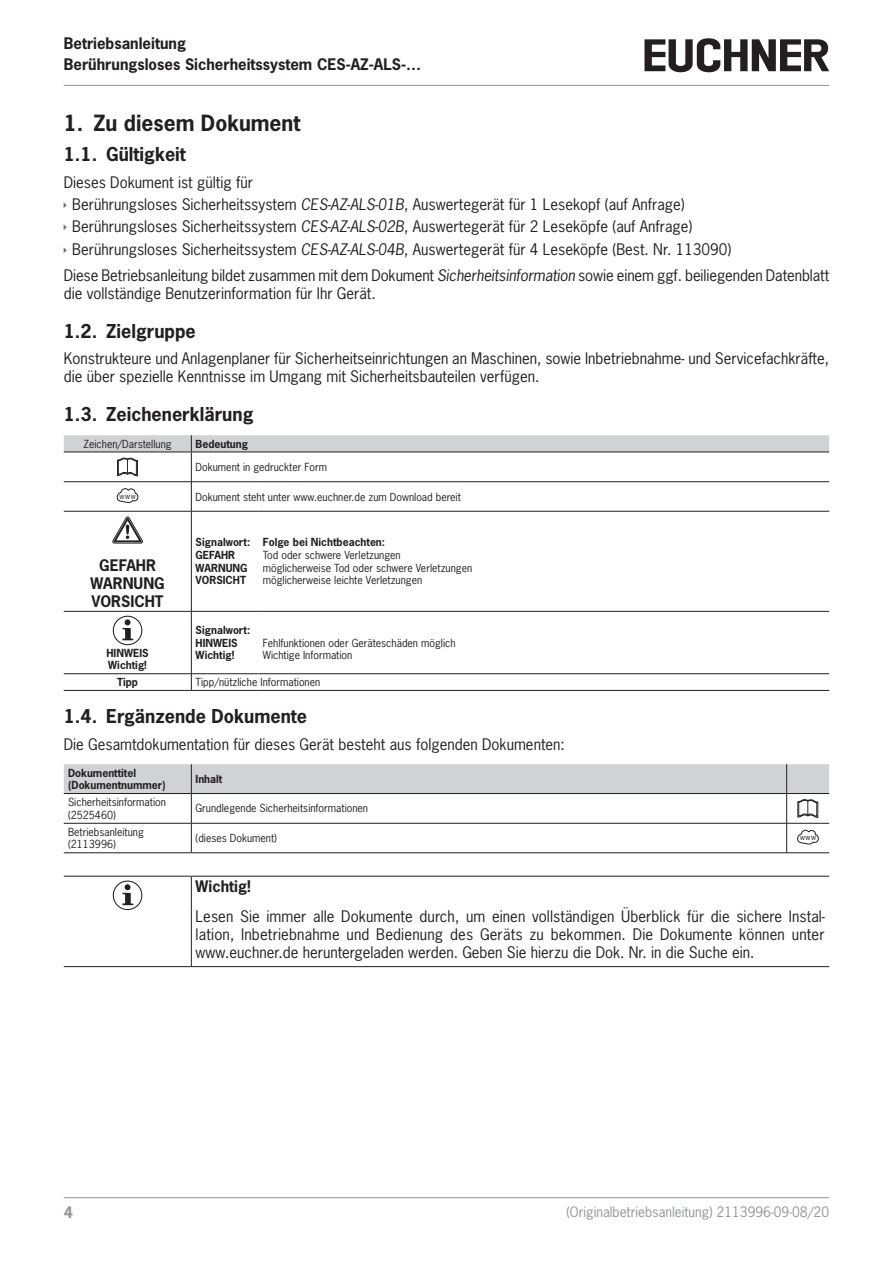
<style>
.page{position:relative;width:893px;height:1263px;background:#fff}
.page>*{position:absolute;margin:0;border:0;box-sizing:border-box;transform-origin:0 0}
.t1{font:700 21px "News Gothic Std";color:#231f20}
.t2{font:700 18px "News Gothic Std";color:#231f20}
.paragraph{font:15px/18px "News Gothic Std";color:#231f20;text-align:justify}
.paragraph_last{font:15px/18px "News Gothic Std";color:#231f20}
.signalword{font:700 15px/18px "News Gothic Std";color:#231f20}
.paragraph-2{font:700 15px "News Gothic Std";color:#231f20}
.t3{font:700 15px "News Gothic Std";color:#939598}
.t4{font:13.5px "News Gothic Std";color:#939598}
.tablebodyleft{font:10.5px "News Gothic Std";color:#231f20}
.tableheadleft{font:700 10.5px "News Gothic Std";color:#231f20}
.tablebodyleft-2{font:700 10.5px "News Gothic Std";color:#231f20}
.tableheadcentered{font:10.5px "News Gothic Std";color:#231f20}
.tablebodycentred{font:700 10.5px/12.6px "News Gothic Std";color:#231f20}
.t5{font:7.5px "News Gothic";letter-spacing:.075em;color:#231f20}
.s1{font-style:italic}
</style>
<div class="page">
<hr style="left:64px;top:85px;width:765px;height:1px;background:#939598">
<hr style="left:64px;top:1197px;width:765px;height:1px;background:#939598">
<svg style="left:644px;top:38px;width:185px;height:34px"></svg>
<hr style="left:64px;top:511px;width:127px;height:1px;background:#231f20">
<hr style="left:191px;top:511px;width:68px;height:1px;background:#231f20">
<hr style="left:259px;top:511px;width:570px;height:1px;background:#231f20">
<hr style="left:64px;top:611px;width:127px;height:1px;background:#231f20">
<hr style="left:191px;top:611px;width:68px;height:1px;background:#231f20">
<hr style="left:259px;top:611px;width:570px;height:1px;background:#231f20">
<hr style="left:64px;top:673px;width:127px;height:1px;background:#231f20">
<hr style="left:191px;top:673px;width:68px;height:1px;background:#231f20">
<hr style="left:259px;top:673px;width:570px;height:1px;background:#231f20">
<hr style="left:64px;top:690px;width:127px;height:1px;background:#231f20">
<hr style="left:191px;top:690px;width:68px;height:1px;background:#231f20">
<hr style="left:259px;top:690px;width:570px;height:1px;background:#231f20">
<hr style="left:191px;top:511px;width:1px;height:100px;background:#231f20">
<hr style="left:191px;top:611px;width:1px;height:62px;background:#231f20">
<svg style="left:191px;top:674px;width:1px;height:16px"></svg>
<svg style="left:64px;top:435px;width:765px;height:76px"></svg>
<svg style="left:113px;top:517px;width:29px;height:26px"></svg>
<svg style="left:113px;top:616px;width:29px;height:29px"></svg>
<svg style="left:122px;top:619px;width:11px;height:21px"></svg>
<hr style="left:64px;top:793px;width:127px;height:1px;background:#231f20">
<hr style="left:192px;top:793px;width:594px;height:1px;background:#231f20">
<hr style="left:787px;top:793px;width:42px;height:1px;background:#231f20">
<div style="left:64px;top:764px;width:765px;height:29px;background:#d1d2d4"></div>
<hr style="left:191px;top:793px;width:1px;height:30px;background:#231f20">
<hr style="left:786px;top:793px;width:1px;height:30px;background:#231f20">
<hr style="left:191px;top:823px;width:1px;height:30px;background:#231f20">
<hr style="left:786px;top:823px;width:1px;height:30px;background:#231f20">
<hr style="left:64px;top:823px;width:127px;height:1px;background:#231f20">
<hr style="left:191px;top:823px;width:596px;height:1px;background:#231f20">
<hr style="left:787px;top:823px;width:42px;height:1px;background:#231f20">
<hr style="left:64px;top:852px;width:127px;height:1px;background:#231f20">
<hr style="left:191px;top:852px;width:596px;height:1px;background:#231f20">
<hr style="left:787px;top:852px;width:42px;height:1px;background:#231f20">
<svg style="left:797px;top:799px;width:21px;height:19px"></svg>
<svg style="left:797px;top:830px;width:22px;height:14px"></svg>
<hr style="left:64px;top:876px;width:127px;height:1px;background:#231f20">
<hr style="left:191px;top:876px;width:638px;height:1px;background:#231f20">
<hr style="left:191px;top:876px;width:1px;height:34px;background:#231f20">
<hr style="left:191px;top:910px;width:1px;height:52px;background:#231f20">
<hr style="left:64px;top:966px;width:127px;height:1px;background:#231f20">
<hr style="left:191px;top:966px;width:638px;height:1px;background:#231f20">
<svg style="left:113px;top:880px;width:29px;height:30px"></svg>
<svg style="left:122px;top:884px;width:11px;height:21px"></svg>
<p class="signalword" style="left:64px;top:33px;width:359px;line-height:20.1px">Betriebsanleitung<br>Berührungsloses Sicherheitssystem CES-AZ-ALS-…</p>
<p class="t1" style="left:64px;top:109px;width:238px">1. Zu diesem Dokument</p>
<p class="t2" style="left:64px;top:143px;width:124px">1.1. Gültigkeit</p>
<p class="paragraph" style="left:64px;top:173px;width:191px">Dieses Dokument ist gültig für</p>
<p class="paragraph" style="left:72px;top:195px;width:614px">Berührungsloses Sicherheitssystem <span class="s1">CES‑AZ‑ALS-01B</span>, Auswertegerät für 1 Lesekopf (auf Anfrage)</p>
<p class="paragraph" style="left:72px;top:217px;width:622px">Berührungsloses Sicherheitssystem <span class="s1">CES‑AZ‑ALS-02B</span>, Auswertegerät für 2 Leseköpfe (auf Anfrage)</p>
<p class="paragraph" style="left:72px;top:240px;width:661px">Berührungsloses Sicherheitssystem <span class="s1">CES‑AZ‑ALS-04B</span>, Auswertegerät für 4 Leseköpfe (Best. Nr. 113090)</p>
<p class="paragraph_last" style="left:64px;top:266px;width:767px">Diese Betriebsanleitung bildet zusammen mit dem Dokument <span class="s1">Sicherheitsinformation</span> sowie einem ggf. beiliegenden Datenblatt die vollständige Benutzerinformation für Ihr Gerät.</p>
<p class="t2" style="left:64px;top:319px;width:133px">1.2. Zielgruppe</p>
<p class="paragraph_last" style="left:64px;top:349px;width:767px">Konstrukteure und Anlagenplaner für Sicherheitseinrichtungen an Maschinen, sowie Inbetriebnahme- und Servicefachkräfte, die über spezielle Kenntnisse im Umgang mit Sicherheitsbauteilen verfügen.</p>
<p class="t2" style="left:64px;top:402px;width:191px">1.3. Zeichenerklärung</p>
<p class="tableheadcentered" style="left:84px;top:437px;width:90px">Zeichen/Darstellung</p>
<p class="tableheadleft" style="left:196px;top:437px;width:54px">Bedeutung</p>
<p class="tablebodyleft" style="left:196px;top:460px;width:133px">Dokument in gedruckter Form</p>
<p class="t5" style="left:120px;top:491px;width:18px">www</p>
<p class="tablebodyleft" style="left:196px;top:490px;width:267px">Dokument steht unter www.euchner.de zum Download bereit</p>
<p class="signalword" style="left:90px;top:556px;width:76px;text-align:center">GEFAHR<br>WARNUNG<br>VORSICHT</p>
<p class="tablebodycentred" style="left:107px;top:646px;width:44px">HINWEIS<br>Wichtig!</p>
<p class="tableheadleft" style="left:196px;top:535px;width:56px">Signalwort:</p>
<p class="tablebodyleft-2" style="left:196px;top:548px;width:41px">GEFAHR</p>
<p class="tablebodyleft-2" style="left:196px;top:561px;width:53px">WARNUNG</p>
<p class="tablebodyleft-2" style="left:196px;top:573px;width:52px">VORSICHT</p>
<p class="tableheadleft" style="left:263px;top:535px;width:124px">Folge bei Nichtbeachten:</p>
<p class="tablebodyleft" style="left:263px;top:548px;width:140px">Tod oder schwere Verletzungen</p>
<p class="tablebodyleft" style="left:263px;top:561px;width:211px">möglicherweise Tod oder schwere Verletzungen</p>
<p class="tablebodyleft" style="left:263px;top:573px;width:161px">möglicherweise leichte Verletzungen</p>
<p class="tableheadleft" style="left:196px;top:623px;width:56px">Signalwort:</p>
<p class="tablebodyleft-2" style="left:196px;top:636px;width:44px">HINWEIS</p>
<p class="tablebodyleft-2" style="left:196px;top:648px;width:40px">Wichtig!</p>
<p class="tablebodyleft" style="left:263px;top:636px;width:194px">Fehlfunktionen oder Geräteschäden möglich</p>
<p class="tablebodyleft" style="left:263px;top:648px;width:91px">Wichtige Information</p>
<p class="tablebodycentred" style="left:117px;top:676px;width:22px">Tipp</p>
<p class="tablebodyleft" style="left:196px;top:675px;width:126px">Tipp/nützliche Informationen</p>
<p class="t2" style="left:64px;top:704px;width:245px">1.4. Ergänzende Dokumente</p>
<p class="paragraph" style="left:64px;top:735px;width:503px">Die Gesamtdokumentation für dieses Gerät besteht aus folgenden Dokumenten:</p>
<p class="tableheadleft" style="left:68px;top:766px;width:70px">Dokumenttitel</p>
<p class="tableheadleft" style="left:68px;top:778px;width:99px">(Dokumentnummer)</p>
<p class="tableheadleft" style="left:196px;top:772px;width:28px">Inhalt</p>
<p class="tablebodyleft" style="left:68px;top:795px;width:99px">Sicherheitsinformation</p>
<p class="tablebodyleft" style="left:68px;top:808px;width:49px">(2525460)</p>
<p class="tablebodyleft" style="left:68px;top:825px;width:77px">Betriebsanleitung</p>
<p class="tablebodyleft" style="left:68px;top:838px;width:49px">(2113996)</p>
<p class="tablebodyleft" style="left:196px;top:802px;width:174px">Grundlegende Sicherheitsinformationen</p>
<p class="tablebodyleft" style="left:196px;top:831px;width:83px">(dieses Dokument)</p>
<p class="t5" style="left:800px;top:833px;width:18px">www</p>
<p class="paragraph-2" style="left:196px;top:876px;width:57px">Wichtig!</p>
<p class="paragraph" style="left:196px;top:907px;width:631px">Lesen Sie immer alle Dokumente durch, um einen vollständigen Überblick für die sichere Instal&shy;lation, Inbetriebnahme und Bedienung des Geräts zu bekommen. Die Dokumente können unter www.euchner.de heruntergeladen werden. Geben Sie hierzu die Dok. Nr. in die Suche ein.</p>
<p class="t3" style="left:64px;top:1202px;width:11px">4</p>
<p class="t4" style="left:566px;top:1203px;width:264px">(Originalbetriebsanleitung) 2113996-09-08/20</p>
</div>
